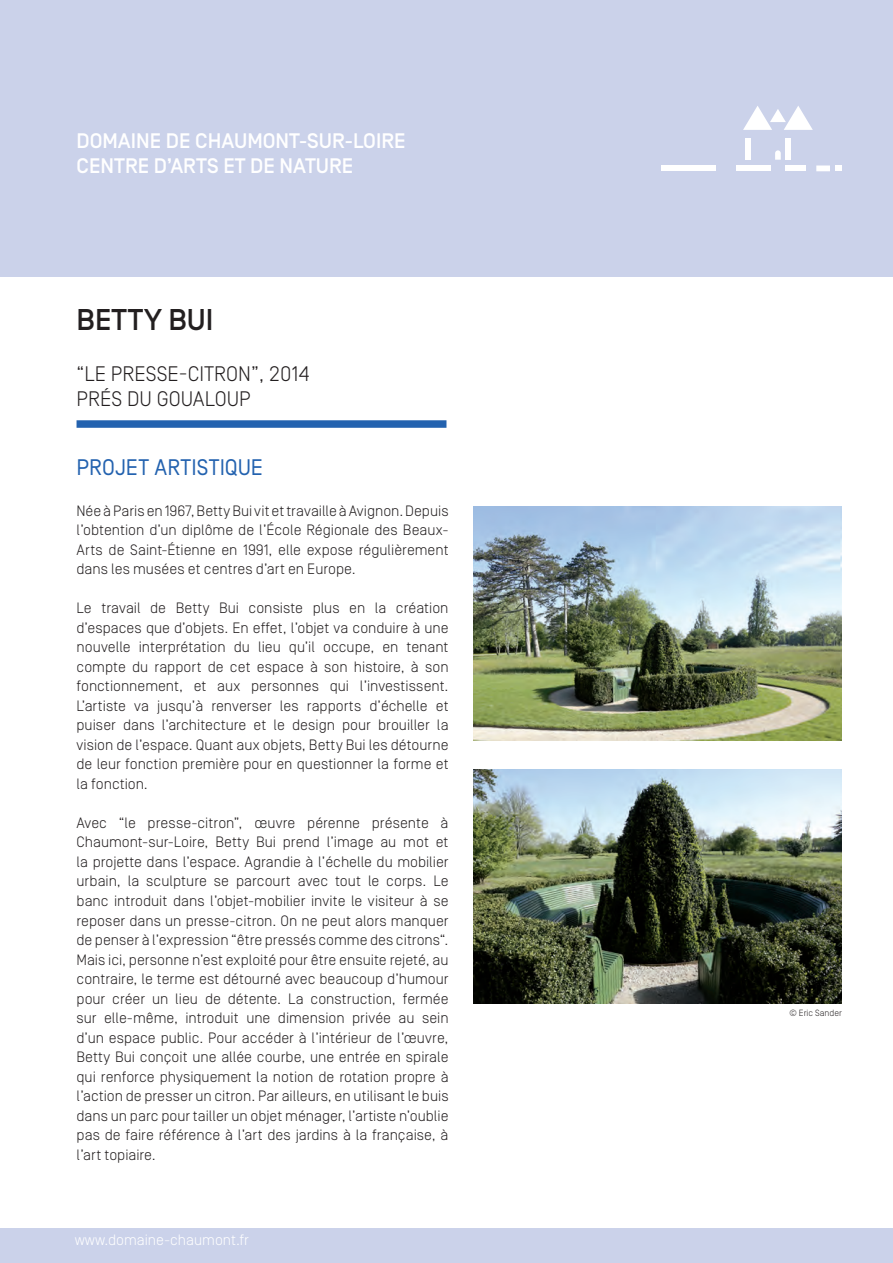
<style>
.page{position:relative;width:893px;height:1263px;background:#fff}
.page>*{position:absolute;margin:0;border:0;box-sizing:border-box;transform-origin:0 0}
.t1{font:500 30px "Simplon BP";color:#231f20}
.t2{font:22.5px "Simplon BP Regular";letter-spacing:.005em;color:#2362af}
.t3{font:500 21px/25.2px "Simplon BP";color:#fff}
.t4{font:300 21px/25.2px "Simplon BP";color:#231f20}
.t5{font:300 15px/19.5px "Simplon BP";color:#231f20;text-align:justify}
.t6{font:300 15px "Simplon BP";color:#fff}
.t7{font:300 9px "Simplon BP";color:#231f20}
</style>
<div class="page">
<div style="left:0;top:1229px;width:893px;height:34px;background:#cbd2ea"></div>
<div style="left:77px;top:420px;width:369px;height:8px;background:#2362af"></div>
<div style="left:0;top:0;width:893px;height:276px;background:#cbd2ea"></div>
<svg style="left:743px;top:106px;width:70px;height:24px"></svg>
<div style="left:661px;top:165px;width:55px;height:6px;background:#fff"></div>
<div style="left:786px;top:139px;width:5px;height:21px;background:#fff"></div>
<div style="left:786px;top:165px;width:20px;height:6px;background:#fff"></div>
<div style="left:835px;top:165px;width:7px;height:6px;background:#fff"></div>
<svg style="left:816px;top:165px;width:14px;height:6px"></svg>
<div style="left:736px;top:165px;width:34px;height:6px;background:#fff"></div>
<div style="left:745px;top:139px;width:6px;height:21px;background:#fff"></div>
<svg style="left:775px;top:150px;width:6px;height:10px"></svg>
<img style="left:473px;top:769px;width:369px;height:234px">
<img style="left:473px;top:506px;width:369px;height:234px">
<h3 class="t3" style="left:77px;top:128px;width:331px">DOMAINE DE CHAUMONT-SUR-LOIRE<br>CENTRE D’ARTS ET DE NATURE</h3>
<h1 class="t1" style="left:77px;top:302px;width:139px">BETTY BUI</h1>
<h3 class="t4" style="left:77px;top:360px;width:235px">“LE PRESSE-CITRON”, 2014<br>PRÉS DU GOUALOUP</h3>
<h2 class="t2" style="left:77px;top:455px;width:188px">PROJET ARTISTIQUE</h2>
<p class="t5" style="left:77px;top:501px;width:374px">Née à Paris en 1967, Betty Bui vit et travaille à Avignon. Depuis l’obtention d’un diplôme de l’École Régionale des Beaux-Arts de Saint-Étienne en 1991, elle expose régulièrement dans les musées et centres d’art en Europe.</p>
<p class="t5" style="left:77px;top:598px;width:374px">Le travail de Betty Bui consiste plus en la création d’espaces que d’objets. En effet, l’objet va conduire à une nouvelle interprétation du lieu qu’il occupe, en tenant compte du rapport de cet espace à son histoire, à son fonctionnement, et aux personnes qui l’investissent.<br>L’artiste va jusqu’à renverser les rapports d’échelle et puiser dans l’architecture et le design pour brouiller la vision de l’espace. Quant aux objets, Betty Bui les détourne de leur fonction première pour en questionner la forme et la fonction.</p>
<p class="t5" style="left:77px;top:813px;width:374px">Avec “le presse-citron”, œuvre pérenne présente à Chaumont-sur-Loire, Betty Bui prend l’image au mot et la projette dans l’espace. Agrandie à l’échelle du mobilier urbain, la sculpture se parcourt avec tout le corps. Le banc introduit dans l’objet-mobilier invite le visiteur à se reposer dans un presse-citron. On ne peut alors manquer de penser à l’expression “être pressés comme des citrons“.<br>Mais ici, personne n’est exploité pour être ensuite rejeté, au contraire, le terme est détourné avec beaucoup d’humour pour créer un lieu de détente. La construction, fermée sur elle-même, introduit une dimension privée au sein d’un espace public. Pour accéder à l’intérieur de l’œuvre, Betty Bui conçoit une allée courbe, une entrée en spirale qui renforce physiquement la notion de rotation propre à l’action de presser un citron. Par ailleurs, en utilisant le buis dans un parc pour tailler un objet ménager, l’artiste n’oublie pas de faire référence à l’art des jardins à la française, à l’art topiaire.</p>
<p class="t6" style="left:75px;top:1231px;width:175px">www.domaine-chaumont.fr</p>
<p class="t7" style="left:789px;top:1008px;width:54px">© Eric Sander</p>
</div>
